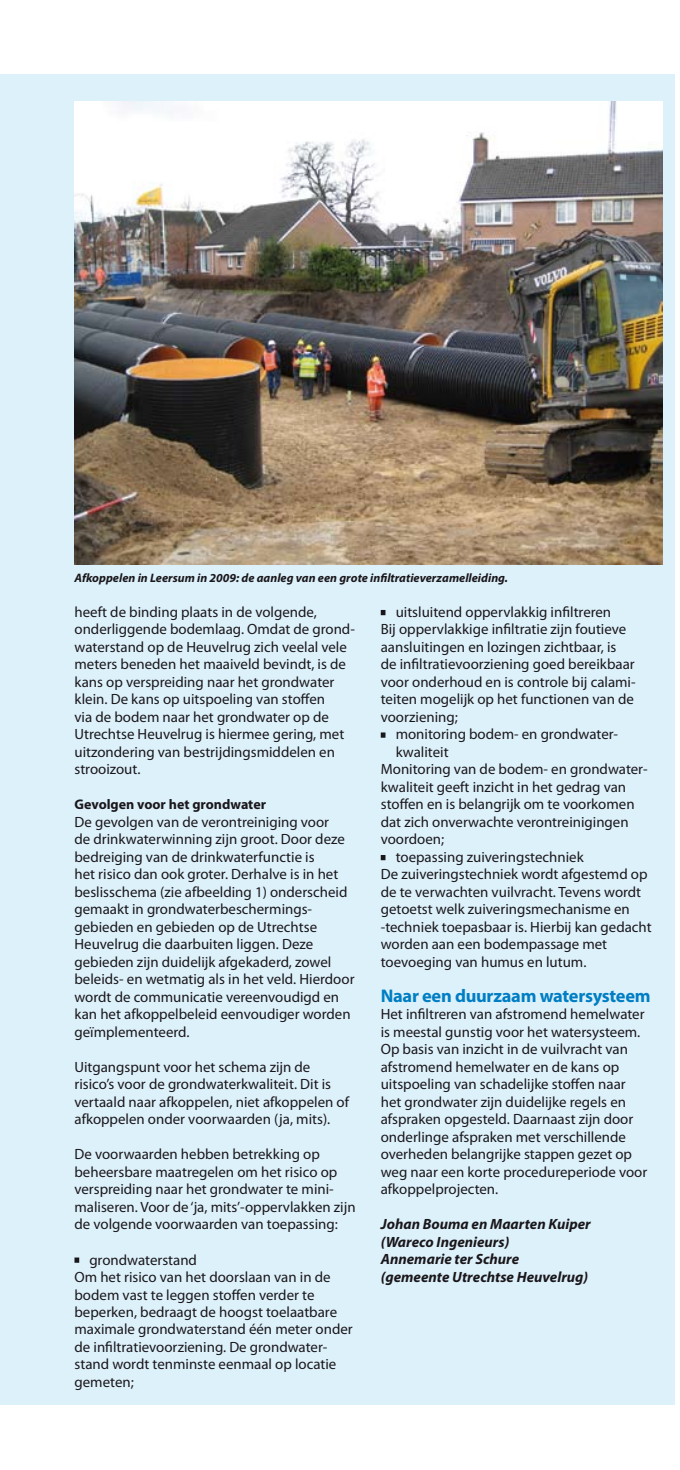
<style>
.page{position:relative;width:680px;height:1470px;background:#fff}
.page>*{position:absolute;margin:0;border:0;box-sizing:border-box;transform-origin:0 0}
.t1{font:700 18.38px "Myriad Pro";letter-spacing:-.015em;color:#007ec4}
.t2{font:14.88px/17.5px "Myriad Pro";color:#1a171b}
.t3{font:italic 700 14.88px/17.5px "Myriad Pro";color:#1a171b}
.t4{font:700 14px "Myriad Pro";color:#1a171b}
.t5{font:italic 700 12.25px "Myriad Pro";color:#1a171b}
.s1{font-family:"ITC Franklin Gothic Std Hvy";font-size:7.88px}
</style>
<div class="page">
<div style="left:0;top:74px;width:674px;height:1330px;background:#ddf1fb"></div>
<svg style="left:74px;top:1257px;width:5px;height:6px"></svg>
<svg style="left:380px;top:610px;width:5px;height:5px"></svg>
<svg style="left:380px;top:732px;width:5px;height:6px"></svg>
<svg style="left:380px;top:855px;width:5px;height:5px"></svg>
<img style="left:74px;top:102px;width:587px;height:462px">
<p class="t5" style="left:74px;top:571px;width:435px">Afkoppelen in Leersum in 2009: de aanleg van een grote infiltratieverzamelleiding.</p>
<p class="t2" style="left:74px;top:603px;width:282px">heeft de binding plaats in de volgende, onderliggende bodemlaag. Omdat de grond&shy;waterstand op de Heuvelrug zich veelal vele meters beneden het maaiveld bevindt, is de kans op verspreiding naar het grondwater klein. De kans op uitspoeling van stoffen<br>via de bodem naar het grondwater op de Utrechtse Heuvelrug is hiermee gering, met uitzondering van bestrijdingsmiddelen en strooizout.</p>
<p class="t4" style="left:74px;top:797px;width:193px">Gevolgen voor het grondwater</p>
<p class="t2" style="left:74px;top:813px;width:281px">De gevolgen van de verontreiniging voor<br>de drinkwaterwinning zijn groot. Door deze bedreiging van de drinkwaterfunctie is<br>het risico dan ook groter. Derhalve is in het beslisschema (zie afbeelding 1) onderscheid gemaakt in grondwaterbeschermings&shy;gebieden en gebieden op de Utrechtse Heuvelrug die daarbuiten liggen. Deze gebieden zijn duidelijk afgekaderd, zowel beleids- en wetmatig als in het veld. H ierdoor wordt de communicatie vereenvoudigd en kan het afkoppelbeleid eenvoudiger worden geïmplementeerd.</p>
<p class="t2" style="left:74px;top:1058px;width:276px">Uitgangspunt voor het schema zijn de risico’s voor de grondwaterkwaliteit. Dit is vertaald naar afkoppelen, niet afkoppelen of afkoppelen onder voorwaarden (ja, mits).</p>
<p class="t2" style="left:74px;top:1146px;width:282px">De voorwaarden hebben betrekking op beheersbare maatregelen om het risico op verspreiding naar het grondwater te mini&shy;maliseren. Voor de ‘ja, mits’-oppervlakken zijn de volgende voorwaarden van toepassing:</p>
<p class="t2" style="left:74px;top:1251px;width:279px"><span class="s1">•</span> grondwaterstand<br>Om het risico van het doorslaan van in de bodem vast te leggen stoffen verder te beperken, bedraagt de hoogst toelaatbare maximale grondwaterstand één meter onder de infiltratievoorziening. De grondwater&shy;stand wordt tenminste eenmaal op locatie gemeten;</p>
<p class="t2" style="left:380px;top:603px;width:256px"><span class="s1">•</span> uitsluitend oppervlakkig infiltreren<br>Bij oppervlakkige infiltratie zijn foutieve aansluitingen en lozingen zichtbaar, is de infiltratievoorziening goed bereikbaar voor onderhoud en is controle bij calami&shy;teiten mogelijk op het functionen van de voorziening;</p>
<p class="t2" style="left:380px;top:726px;width:239px"><span class="s1">•</span> monitoring bodem- en grondwater-</p>
<p class="t2" style="left:395px;top:743px;width:54px">kwaliteit</p>
<p class="t2" style="left:380px;top:761px;width:268px">Monitoring van de bodem- en grondwater-</p>
<p class="t2" style="left:380px;top:778px;width:247px">kwaliteit geeft inzicht in het gedrag van</p>
<p class="t2" style="left:380px;top:796px;width:255px">stoffen en is belangrijk om te voorkomen</p>
<p class="t2" style="left:380px;top:813px;width:249px">dat zich onverwachte verontreinigingen</p>
<p class="t2" style="left:380px;top:831px;width:65px">voordoen;</p>
<p class="t2" style="left:380px;top:848px;width:272px"><span class="s1">•</span> toepassing zuiveringstechniek<br>De zuiveringstechniek wordt afgestemd op de te verwachten vuilvracht. Tevens wordt getoetst welk zuiveringsmechanisme en -techniek toepasbaar is. H ierbij kan gedacht worden aan een bodempassage met toevoeging van humus en lutum.</p>
<p class="t1" style="left:380px;top:985px;width:271px">Naar een duurzaam watersysteem</p>
<p class="t2" style="left:380px;top:1006px;width:268px">Het infiltreren van afstromend hemelwater is meestal gunstig voor het watersysteem.<br>Op basis van inzicht in de vuilvracht van afstromend hemelwater en de kans op uitspoeling van schadelijke stoffen naar het grondwater zijn duidelijke regels en afspraken opgesteld. Daarnaast zijn door onderlinge afspraken met verschillende overheden belangrijke stappen gezet op weg naar een korte procedureperiode voor afkoppelprojecten.</p>
<p class="t3" style="left:380px;top:1216px;width:211px">Johan Bouma en Maarten Kuiper (Wareco Ingenieurs)<br>Annemarie ter Schure (gemeente Utrechtse Heuvelrug)</p>
</div>
